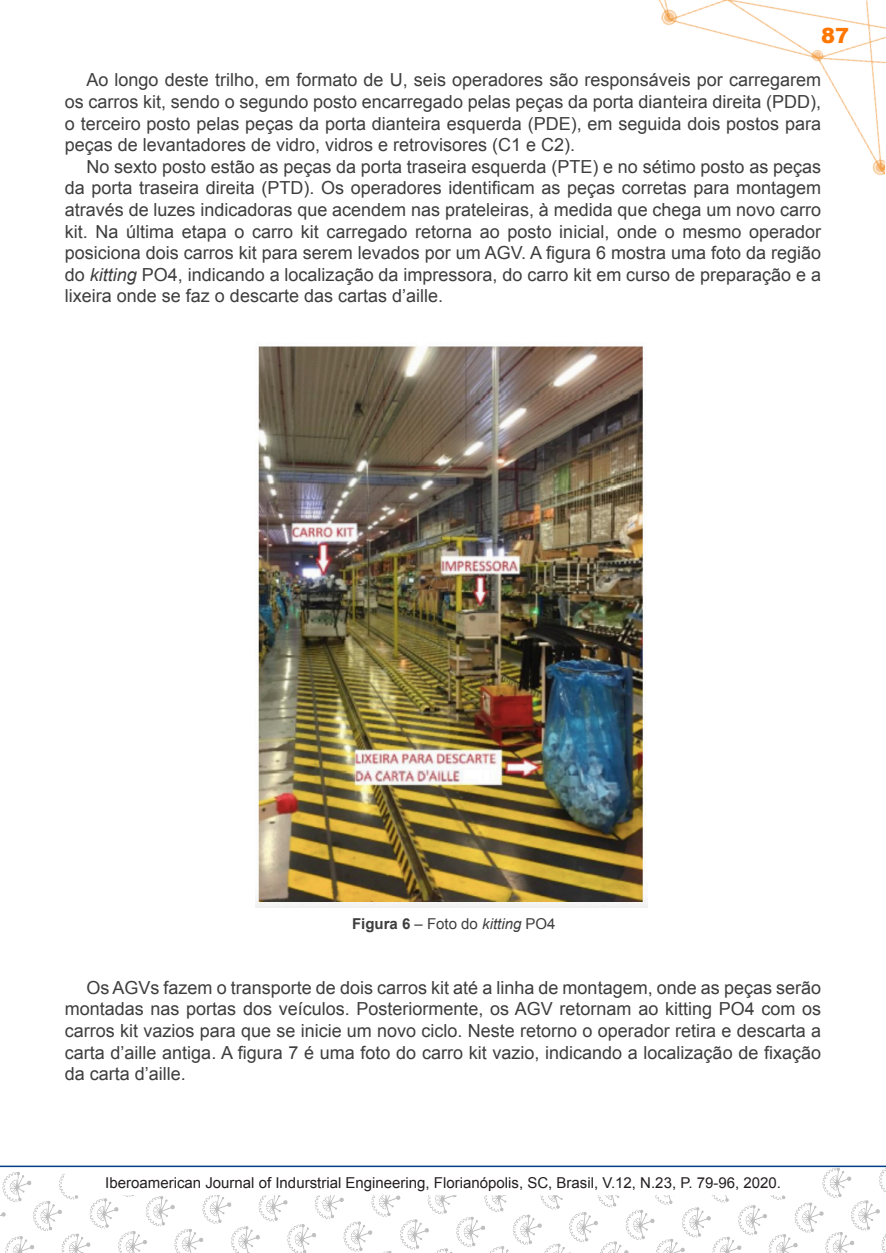
<style>
.page{position:relative;width:886px;height:1253px;background:#fff}
.page>*{position:absolute;margin:0;border:0;box-sizing:border-box;transform-origin:0 0}
.t1{font:900 21px "Arial";color:#f70}
.texto{font:18px/21.6px "Arial";color:#3e3e3f;text-align:justify}
.t2{font:15px "Arial";color:#231f20}
.texto-2{font:15px "Arial";color:#3e3e3f}
.s1{font-style:italic}
.s2{font-weight:700}
</style>
<div class="page">
<img style="left:658px;top:0;width:228px;height:176px">
<img style="left:0;top:1167px;width:886px;height:86px">
<div style="left:65px;top:1165px;width:756px;height:30px;background:#fff;border:2px solid #fff"></div>
<hr style="left:0;top:1165px;width:886px;height:2px;background:#003e89">
<img style="left:256px;top:346px;width:391px;height:562px">
<p class="t1" style="left:821px;top:20px;width:30px">87</p>
<p class="texto" style="left:65px;top:69px;width:757px;text-indent:22px">Ao longo deste trilho, em formato de U, seis operadores são responsáveis por carregarem os carros kit, sendo o segundo posto encarregado pelas peças da porta dianteira direita (PDD), o terceiro posto pelas peças da porta dianteira esquerda (PDE), em seguida dois postos para peças de levantadores de vidro, vidros e retrovisores (C1 e C2).</p>
<p class="texto" style="left:65px;top:156px;width:757px;text-indent:22px">No sexto posto estão as peças da porta traseira esquerda (PTE) e no sétimo posto as peças da porta traseira direita (PTD). Os operadores identificam as peças corretas para montagem através de luzes indicadoras que acendem nas prateleiras, à medida que chega um novo carro kit. Na última etapa o carro kit carregado retorna ao posto inicial, onde o mesmo operador posiciona dois carros kit para serem levados por um AGV. A figura 6 mostra uma foto da região do <span class="s1">kitting</span> PO4, indicando a localização da impressora, do carro kit em curso de preparação e a lixeira onde se faz o descarte das cartas d’aille.</p>
<p class="texto-2" style="left:352px;top:914px;width:205px"><span class="s2">Figura 6</span> – Foto do <span class="s1">kitting</span> PO4</p>
<p class="texto" style="left:65px;top:977px;width:757px;text-indent:22px">Os AGVs fazem o transporte de dois carros kit até a linha de montagem, onde as peças serão montadas nas portas dos veículos. Posteriormente, os AGV retornam ao kitting PO4 com os carros kit vazios para que se inicie um novo ciclo. Neste retorno o operador retira e descarta a carta d’aille antiga. A figura 7 é uma foto do carro kit vazio, indicando a localização de fixação da carta d’aille.</p>
<p class="t2" style="left:105px;top:1173px;width:677px">Iberoamerican Journal of Indurstrial Engineering, Florianópolis, SC, Brasil, V.12, N.23, P. 79-96, 2020.</p>
</div>
